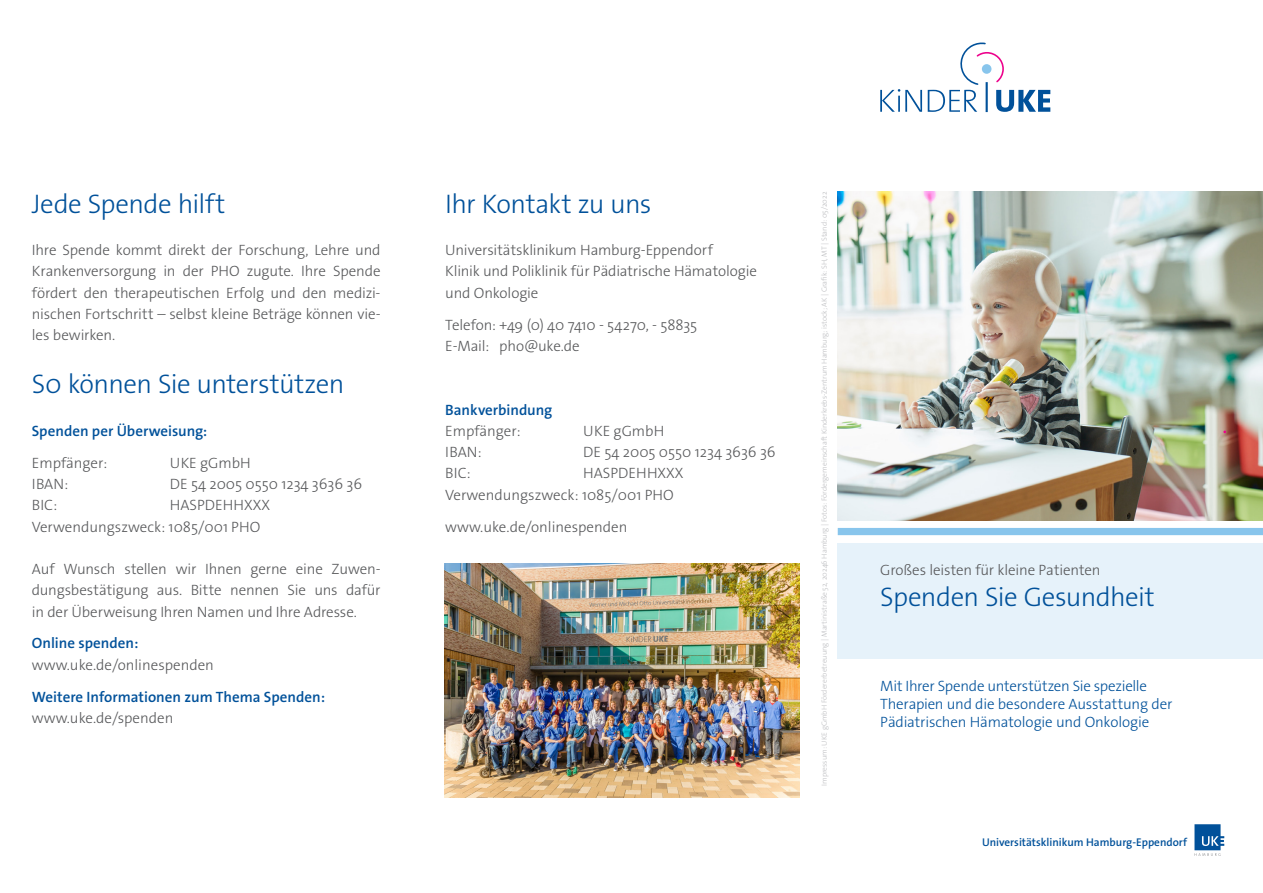
<style>
.page{position:relative;width:1263px;height:893px;background:#fff}
.page>*{position:absolute;margin:0;border:0;box-sizing:border-box;transform-origin:0 0}
.t1{font:300 27px "The Sans Os F";letter-spacing:-.02em;color:#01519a}
.t2{font:300 15px/21.3px "The Sans Os F";color:#57585a}
.t3{font:300 15px/18px "The Sans Os F";letter-spacing:-.015em;color:#01519a}
.t4{font:600 15px "The Sans Os F";color:#01519a}
.t5{font:600 11.25px "The Sans Os F";color:#01519a}
.t6{font:300 7.5px "The Sans Os F";color:#bcbdc0}
</style>
<div class="page">
<svg style="left:1194px;top:824px;width:30px;height:32px"></svg>
<svg style="left:880px;top:89px;width:42px;height:23px"></svg>
<svg style="left:928px;top:43px;width:122px;height:69px"></svg>
<img style="left:838px;top:191px;width:425px;height:330px">
<div style="left:838px;top:542px;width:425px;height:117px;background:#e6f2fa"></div>
<div style="left:838px;top:528px;width:425px;height:7px;background:#88c5ec"></div>
<img style="left:444px;top:563px;width:355px;height:234px">
<h1 class="t1" style="left:32px;top:186px;width:195px">Jede Spende hilft</h1>
<p class="t2" style="left:32px;top:240px;width:350px;text-align:justify">Ihre Spende kommt direkt der Forschung, Lehre und Krankenversorgung in der PHO zugute. Ihre Spende fördert den therapeutischen Erfolg und den medizi&shy;nischen Fortschritt – selbst kleine Beträge können vie&shy;les bewirken.</p>
<h1 class="t1" style="left:32px;top:367px;width:314px">S0 können Sie unterstützen</h1>
<p class="t4" style="left:32px;top:421px;width:177px">Spenden per Überweisung:</p>
<p class="t2" style="left:32px;top:452px;width:77px">Empfänger:</p>
<p class="t2" style="left:170px;top:452px;width:82px">UKE gGmbH</p>
<p class="t2" style="left:32px;top:473px;width:38px">IBAN:</p>
<p class="t2" style="left:170px;top:473px;width:194px">DE 54 2005 0550 1234 3636 36</p>
<p class="t2" style="left:32px;top:495px;width:27px">BIC:</p>
<p class="t2" style="left:32px;top:495px;width:240px;text-indent:138px">HASPDEHHXXX<br>Verwendungszweck: 1085/001 PHO</p>
<p class="t2" style="left:32px;top:558px;width:350px;text-align:justify">Auf Wunsch stellen wir Ihnen gerne eine Zuwen&shy;dungsbestätigung aus. Bitte nennen Sie uns dafür in der Überweisung Ihren Namen und Ihre Adresse.</p>
<p class="t4" style="left:32px;top:634px;width:108px">Online spenden:</p>
<p class="t2" style="left:32px;top:654px;width:184px">www.uke.de/onlinespenden</p>
<p class="t4" style="left:32px;top:687px;width:295px">Weitere Informationen zum Thema Spenden:</p>
<p class="t2" style="left:32px;top:707px;width:143px">www.uke.de/spenden</p>
<h1 class="t1" style="left:445px;top:186px;width:208px">Ihr Kontakt zu uns</h1>
<p class="t2" style="left:445px;top:240px;width:313px">Universitätsklinikum Hamburg-Eppendorf<br>Klinik und Poliklinik für Pädiatrische Hämatologie und Onkologie</p>
<p class="t2" style="left:445px;top:314px;width:253px">Telefon: +49 (0) 40 7410 - 54270, - 58835<br>E-Mail: pho@uke.de</p>
<p class="t4" style="left:445px;top:400px;width:109px">Bankverbindung</p>
<p class="t2" style="left:445px;top:420px;width:77px">Empfänger:</p>
<p class="t2" style="left:583px;top:420px;width:82px">UKE gGmbH</p>
<p class="t2" style="left:445px;top:441px;width:38px">IBAN:</p>
<p class="t2" style="left:583px;top:441px;width:194px">DE 54 2005 0550 1234 3636 36</p>
<p class="t2" style="left:445px;top:463px;width:27px">BIC:</p>
<p class="t2" style="left:445px;top:463px;width:240px;text-indent:138px">HASPDEHHXXX<br>Verwendungszweck: 1085/001 PHO</p>
<p class="t2" style="left:445px;top:516px;width:184px">www.uke.de/onlinespenden</p>
<p class="t6" style="left:820px;top:786px;width:596px;rotate:-90deg">Impressum: UKE gGmbH Fördererbetreuung | Martinistraße 52, 20246 Hamburg | Fotos: Fördergemeinschaft Kinderkrebs-Zentrum Hamburg; istock; AK | Grafik: SH, MT | Stand: 05/2022</p>
<p class="t2" style="left:880px;top:559px;width:222px">Großes leisten für kleine Patienten</p>
<h1 class="t1" style="left:880px;top:580px;width:276px">Spenden Sie Gesundheit</h1>
<p class="t3" style="left:880px;top:677px;width:294px">Mit Ihrer Spende unterstützen Sie spezielle<br>Therapien und die besondere Ausstattung der<br>Pädiatrischen Hämatologie und Onkologie</p>
<p class="t5" style="left:982px;top:835px;width:207px">Universitätsklinikum Hamburg-Eppendorf</p>
</div>
